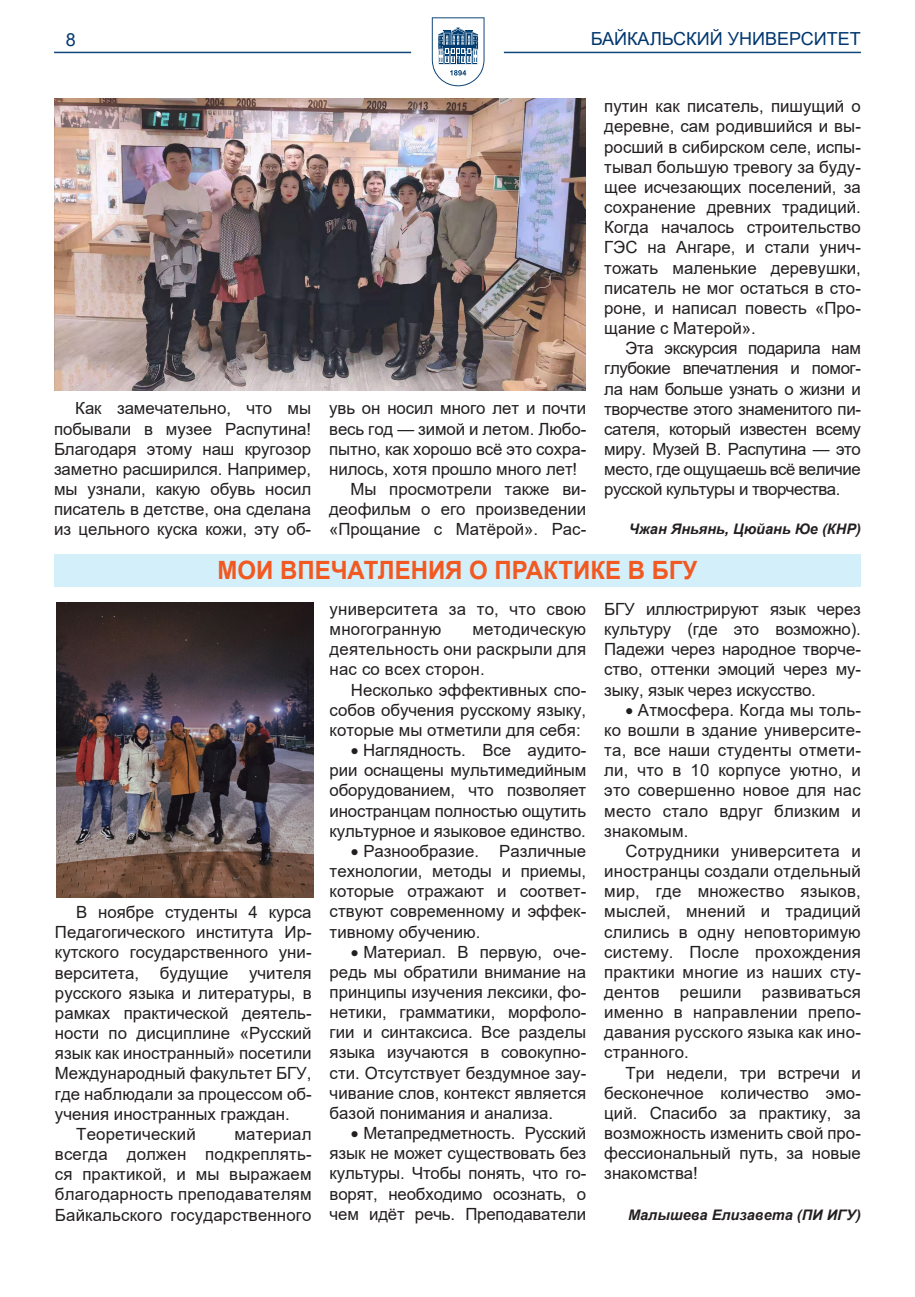
<style>
.page{position:relative;width:915px;height:1297px;background:#fff}
.page>*{position:absolute;margin:0;border:0;box-sizing:border-box;transform-origin:0 0}
.Заголовок_статьи{font:700 25.2px "Arial";color:#f15921;scale:.95 1}
.t1{font:18px "Arial";color:#01376e}
.t2{font:16.8px/20.1px "Arial";color:#231f20;text-align:justify}
.Подпись{font:italic 700 14.55px "Arial";color:#231f20}
</style>
<div class="page">
<svg style="left:431px;top:17px;width:53px;height:69px"></svg>
<hr style="left:54px;top:52px;width:357px;height:1px;background:#104677">
<hr style="left:503px;top:52px;width:357px;height:1px;background:#104677">
<div style="left:54px;top:554px;width:806px;height:33px;background:#d3effa"></div>
<img style="left:57px;top:603px;width:256px;height:294px">
<img style="left:54px;top:99px;width:531px;height:291px">
<p class="t1" style="left:66px;top:27px;width:12px">8</p>
<p class="t1" style="left:590px;top:27px;width:271px">БАЙКАЛЬСКИЙ УНИВЕРСИТЕТ</p>
<p class="t2" style="left:54px;top:398px;width:258px;text-indent:21px">Как замечательно, что мы побывали в музее Распутина!<br>Благодаря этому наш кругозор заметно расширился. Например, мы узнали, какую обувь носил писатель в детстве, она сделана из цельного куска кожи, эту об-</p>
<p class="t2" style="left:329px;top:398px;width:258px">увь он носил много лет и почти весь год — зимой и летом. Любо&shy;пытно, как хорошо всё это сохра&shy;нилось, хотя прошло много лет!</p>
<p class="t2" style="left:329px;top:479px;width:258px;text-indent:21px">Мы просмотрели также ви&shy;деофильм о его произведении «Прощание с Матёрой». Рас-</p>
<p class="t2" style="left:604px;top:96px;width:258px">путин как писатель, пишущий о деревне, сам родившийся и вы&shy;росший в сибирском селе, испы&shy;тывал большую тревогу за буду&shy;щее исчезающих поселений, за сохранение древних традиций.<br>Когда началось строительство ГЭС на Ангаре, и стали унич&shy;тожать маленькие деревушки, писатель не мог остаться в сто&shy;роне, и написал повесть «Про&shy;щание с Матерой».</p>
<p class="t2" style="left:604px;top:338px;width:258px;text-indent:21px">Эта экскурсия подарила нам глубокие впечатления и помог&shy;ла нам больше узнать о жизни и творчестве этого знаменитого пи&shy;сателя, который известен всему миру. Музей В. Распутина — это место, где ощущаешь всё величие русской культуры и творчества.</p>
<p class="Подпись" style="left:628px;top:519px;width:233px">Чжан Яньянь, Цюйань Юе (КНР)</p>
<p class="Заголовок_статьи" style="left:217px;top:552px;width:506px">МОИ ВПЕЧАТЛЕНИЯ О ПРАКТИКЕ В БГУ</p>
<p class="t2" style="left:55px;top:902px;width:258px;text-indent:21px">В ноябре студенты 4 курса Педагогического института Ир&shy;кутского государственного уни&shy;верситета, будущие учителя русского языка и литературы, в рамках практической деятель&shy;ности по дисциплине «Русский язык как иностранный» посетили Международный факультет БГУ, где наблюдали за процессом об&shy;учения иностранных граждан.</p>
<p class="t2" style="left:76px;top:1124px;width:121px">Теоретический</p>
<p class="t2" style="left:55px;top:1124px;width:258px;text-indent:179px">материал всегда должен подкреплять&shy;ся практикой, и мы выражаем благодарность преподавателям Байкальского государственного</p>
<p class="t2" style="left:329px;top:599px;width:258px">университета за то, что свою многогранную</p>
<p class="t2" style="left:329px;top:619px;width:258px;text-indent:143px">методическую деятельность они раскрыли для нас со всех сторон.</p>
<p class="t2" style="left:329px;top:679px;width:258px;text-indent:21px">Несколько эффективных спо&shy;собов обучения русскому языку, которые мы отметили для себя:</p>
<p class="t2" style="left:329px;top:740px;width:258px;text-indent:21px">• Наглядность. Все аудито&shy;рии оснащены мультимедийным оборудованием, что позволяет иностранцам полностью ощутить культурное и языковое единство.</p>
<p class="t2" style="left:329px;top:841px;width:258px;text-indent:21px">• Разнообразие. Различные технологии, методы и приемы, которые отражают и соответ&shy;ствуют современному и эффек&shy;тивному обучению.</p>
<p class="t2" style="left:329px;top:942px;width:258px;text-indent:21px">• Материал. В первую, оче&shy;редь мы обратили внимание на принципы изучения лексики, фо&shy;нетики, грамматики, морфоло&shy;гии и синтаксиса. Все разделы языка изучаются в совокупно&shy;сти. Отсутствует бездумное зау&shy;чивание слов, контекст является базой понимания и анализа.</p>
<p class="t2" style="left:329px;top:1123px;width:258px;text-indent:21px">• Метапредметность. Русский язык не может существовать без культуры. Чтобы понять, что го&shy;ворят, необходимо осознать, о чем идёт речь. Преподаватели</p>
<p class="t2" style="left:604px;top:599px;width:258px">БГУ иллюстрируют язык через культуру (где это возможно).<br>Падежи через народное творче&shy;ство, оттенки эмоций через му&shy;зыку, язык через искусство.</p>
<p class="t2" style="left:604px;top:700px;width:258px;text-indent:21px">• Атмосфера. Когда мы толь&shy;ко вошли в здание университе&shy;та, все наши студенты отмети&shy;ли, что в 10 корпусе уютно, и это совершенно новое для нас место стало вдруг близким и знакомым.</p>
<p class="t2" style="left:604px;top:841px;width:258px;text-indent:21px">Сотрудники университета и иностранцы создали отдельный мир, где множество языков, мыслей, мнений и традиций слились в одну неповторимую систему. После прохождения практики многие из наших сту&shy;дентов решили развиваться именно в направлении препо&shy;давания русского языка как ино&shy;странного.</p>
<p class="t2" style="left:604px;top:1062px;width:258px;text-indent:21px">Три недели, три встречи и бесконечное количество эмо&shy;ций. Спасибо за практику, за возможность изменить свой про&shy;фессиональный путь, за новые знакомства!</p>
<p class="Подпись" style="left:628px;top:1205px;width:234px">Малышева Елизавета (ПИ ИГУ)</p>
</div>
